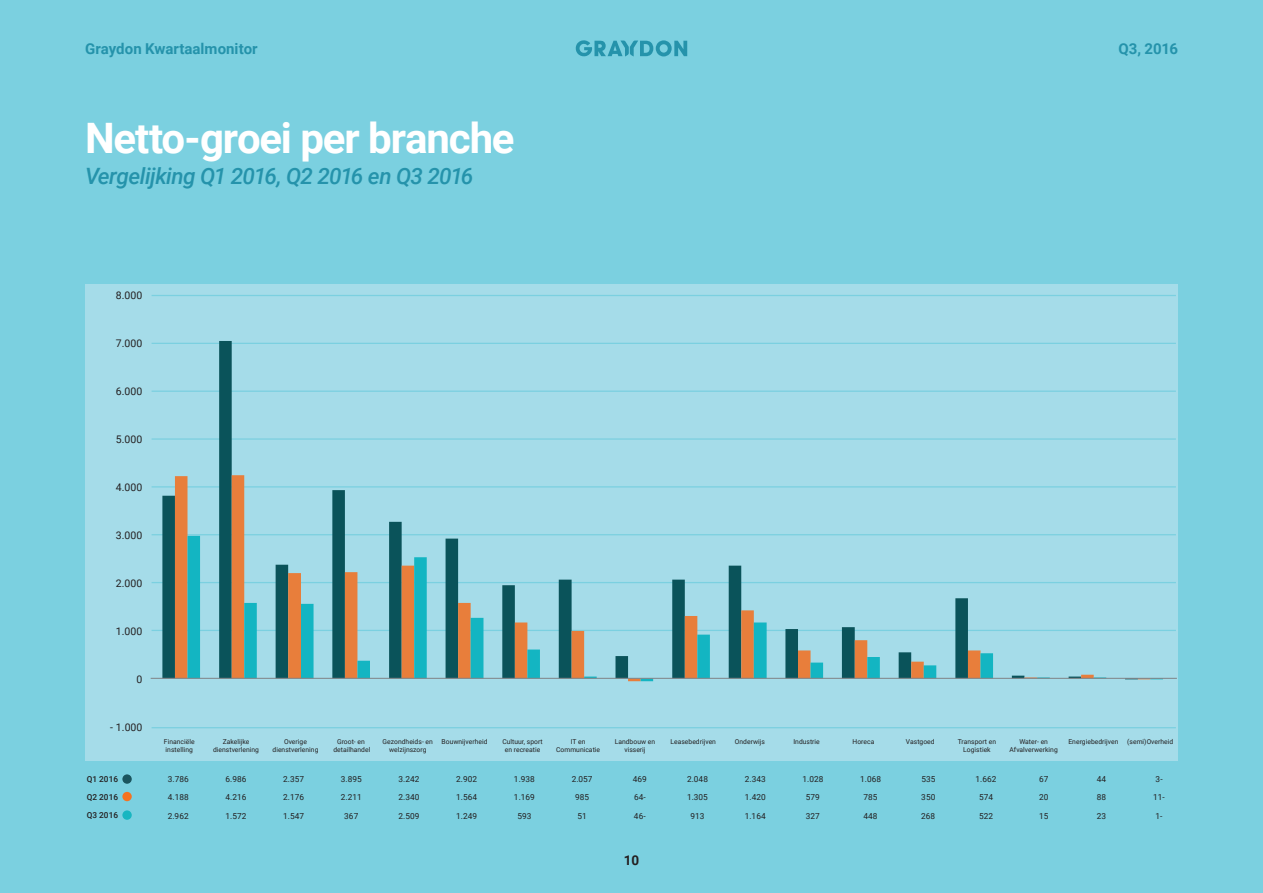
<style>
.page{position:relative;width:1263px;height:893px;background:#7bd0e0}
.page>*{position:absolute;margin:0;border:0;box-sizing:border-box;transform-origin:0 0}
.t1{font:700 42px "Roboto";letter-spacing:-.025em;color:#fff}
.t2{font:italic 500 22.5px "Roboto";letter-spacing:-.035em;color:#2593ab}
.t3{font:700 15px "Roboto";color:#2593ab}
.t4{font:700 13.5px "Roboto";color:#231f20}
.t5{font:10.5px "Roboto";letter-spacing:.005em;color:#231f20}
.t6{font:8.25px "Roboto";letter-spacing:.005em;color:#231f20}
.t7{font:500 8.25px "Roboto";letter-spacing:.005em;color:#231f20}
.t8{font:6.75px/8.1px "Roboto";letter-spacing:.005em;color:#231f20;text-align:center}
</style>
<div class="page">
<svg style="left:575px;top:40px;width:112px;height:17px"></svg>
<svg style="left:122px;top:774px;width:10px;height:10px"></svg>
<div style="left:122px;top:792px;width:10px;height:9px;background:#f47321;border-radius:50%"></div>
<div style="left:122px;top:810px;width:10px;height:10px;background:#18b6c1;border-radius:50%"></div>
<div style="left:85px;top:284px;width:1093px;height:477px;background:#a5dce9"></div>
<hr style="left:152px;top:295px;width:1024px;height:1px;background:#7bd0e0">
<hr style="left:152px;top:343px;width:1024px;height:1px;background:#7bd0e0">
<hr style="left:152px;top:391px;width:1024px;height:1px;background:#7bd0e0">
<hr style="left:152px;top:438px;width:1024px;height:2px;background:#7bd0e0">
<hr style="left:152px;top:486px;width:1024px;height:1px;background:#7bd0e0">
<hr style="left:152px;top:534px;width:1024px;height:1px;background:#7bd0e0">
<hr style="left:152px;top:582px;width:1024px;height:1px;background:#7bd0e0">
<hr style="left:152px;top:727px;width:1024px;height:1px;background:#7bd0e0">
<hr style="left:152px;top:630px;width:1024px;height:1px;background:#7bd0e0">
<svg style="left:162px;top:341px;width:976px;height:337px"></svg>
<svg style="left:175px;top:475px;width:975px;height:203px"></svg>
<svg style="left:187px;top:536px;width:976px;height:145px"></svg>
<hr style="left:151px;top:678px;width:1026px;height:1px;background:#808285">
<h3 class="t3" style="left:85px;top:38px;width:174px">Graydon Kwartaalmonitor</h3>
<h3 class="t3" style="left:1118px;top:38px;width:61px">Q3, 2016</h3>
<h1 class="t1" style="left:85px;top:108px;width:431px">Netto-groei per branche</h1>
<h2 class="t2" style="left:85px;top:161px;width:390px">Vergelijking Q1 2016, Q2 2016 en Q3 2016</h2>
<h3 class="t5" style="left:116px;top:288px;width:28px">8.000</h3>
<h3 class="t5" style="left:116px;top:336px;width:28px">7.000</h3>
<h3 class="t5" style="left:116px;top:384px;width:28px">6.000</h3>
<h3 class="t5" style="left:116px;top:432px;width:28px">5.000</h3>
<h3 class="t5" style="left:116px;top:480px;width:28px">4.000</h3>
<h3 class="t5" style="left:116px;top:528px;width:28px">3.000</h3>
<h3 class="t5" style="left:116px;top:576px;width:28px">2.000</h3>
<h3 class="t5" style="left:116px;top:624px;width:28px">1.000</h3>
<h3 class="t5" style="left:137px;top:672px;width:7px">0</h3>
<h3 class="t5" style="left:110px;top:720px;width:34px">- 1.000</h3>
<p class="t7" style="left:87px;top:773px;width:33px">Q1 2016</p>
<p class="t7" style="left:87px;top:791px;width:33px">Q2 2016</p>
<p class="t7" style="left:87px;top:810px;width:33px">Q3 2016</p>
<p class="t8" style="left:164px;top:737px;width:32px;text-align:left">Financiële instelling</p>
<p class="t8" style="left:213px;top:737px;width:47px">Zakelijke dienstverlening</p>
<p class="t8" style="left:272px;top:737px;width:47px">Overige dienstverlening</p>
<p class="t8" style="left:333px;top:737px;width:38px">Groot- en detailhandel</p>
<p class="t8" style="left:383px;top:737px;width:52px">Gezondheids- en welzijnszorg</p>
<p class="t8" style="left:442px;top:737px;width:47px">Bouwnijverheid</p>
<p class="t8" style="left:502px;top:737px;width:42px">Cultuur, sport en recreatie</p>
<p class="t8" style="left:556px;top:737px;width:46px">IT en<br>Communicatie</p>
<p class="t8" style="left:615px;top:737px;width:42px">Landbouw en visserij</p>
<p class="t8" style="left:670px;top:737px;width:47px">Leasebedrijven</p>
<p class="t8" style="left:735px;top:737px;width:32px">Onderwijs</p>
<p class="t8" style="left:793px;top:737px;width:28px">Industrie</p>
<p class="t8" style="left:852px;top:737px;width:23px">Horeca</p>
<p class="t8" style="left:906px;top:737px;width:30px">Vastgoed</p>
<p class="t8" style="left:958px;top:737px;width:40px">Transport en<br>Logistiek</p>
<p class="t8" style="left:1009px;top:737px;width:50px">Water- en<br>Afvalverwerking</p>
<p class="t8" style="left:1068px;top:737px;width:51px">Energiebedrijven</p>
<p class="t8" style="left:1127px;top:737px;width:48px">(semi)Overheid</p>
<p class="t6" style="left:168px;top:773px;width:22px">3.786</p>
<p class="t6" style="left:225px;top:773px;width:22px">6.986</p>
<p class="t6" style="left:283px;top:773px;width:22px">2.357</p>
<p class="t6" style="left:341px;top:773px;width:22px">3.895</p>
<p class="t6" style="left:399px;top:773px;width:22px">3.242</p>
<p class="t6" style="left:456px;top:773px;width:22px">2.902</p>
<p class="t6" style="left:514px;top:773px;width:22px">1.938</p>
<p class="t6" style="left:572px;top:773px;width:22px">2.057</p>
<p class="t6" style="left:633px;top:773px;width:15px">469</p>
<p class="t6" style="left:687px;top:773px;width:22px">2.048</p>
<p class="t6" style="left:745px;top:773px;width:22px">2.343</p>
<p class="t6" style="left:802px;top:773px;width:22px">1.028</p>
<p class="t6" style="left:860px;top:773px;width:22px">1.068</p>
<p class="t6" style="left:921px;top:773px;width:15px">535</p>
<p class="t6" style="left:975px;top:773px;width:22px">1.662</p>
<p class="t6" style="left:1039px;top:773px;width:11px">67</p>
<p class="t6" style="left:1097px;top:773px;width:11px">44</p>
<p class="t6" style="left:1156px;top:773px;width:8px">3-</p>
<p class="t6" style="left:168px;top:791px;width:22px">4.188</p>
<p class="t6" style="left:225px;top:791px;width:22px">4.216</p>
<p class="t6" style="left:283px;top:791px;width:22px">2.176</p>
<p class="t6" style="left:341px;top:791px;width:22px">2.211</p>
<p class="t6" style="left:399px;top:791px;width:22px">2.340</p>
<p class="t6" style="left:456px;top:791px;width:22px">1.564</p>
<p class="t6" style="left:514px;top:791px;width:22px">1.169</p>
<p class="t6" style="left:575px;top:791px;width:15px">985</p>
<p class="t6" style="left:634px;top:791px;width:13px">64-</p>
<p class="t6" style="left:687px;top:791px;width:22px">1.305</p>
<p class="t6" style="left:745px;top:791px;width:22px">1.420</p>
<p class="t6" style="left:806px;top:791px;width:15px">579</p>
<p class="t6" style="left:864px;top:791px;width:15px">785</p>
<p class="t6" style="left:921px;top:791px;width:15px">350</p>
<p class="t6" style="left:979px;top:791px;width:15px">574</p>
<p class="t6" style="left:1039px;top:791px;width:11px">20</p>
<p class="t6" style="left:1097px;top:791px;width:11px">88</p>
<p class="t6" style="left:1153px;top:791px;width:13px">11-</p>
<p class="t6" style="left:168px;top:810px;width:22px">2.962</p>
<p class="t6" style="left:225px;top:810px;width:22px">1.572</p>
<p class="t6" style="left:283px;top:810px;width:22px">1.547</p>
<p class="t6" style="left:344px;top:810px;width:15px">367</p>
<p class="t6" style="left:399px;top:810px;width:22px">2.509</p>
<p class="t6" style="left:456px;top:810px;width:22px">1.249</p>
<p class="t6" style="left:517px;top:810px;width:15px">593</p>
<p class="t6" style="left:577px;top:810px;width:11px">51</p>
<p class="t6" style="left:634px;top:810px;width:13px">46-</p>
<p class="t6" style="left:690px;top:810px;width:15px">913</p>
<p class="t6" style="left:745px;top:810px;width:22px">1.164</p>
<p class="t6" style="left:806px;top:810px;width:15px">327</p>
<p class="t6" style="left:864px;top:810px;width:15px">448</p>
<p class="t6" style="left:921px;top:810px;width:15px">268</p>
<p class="t6" style="left:979px;top:810px;width:15px">522</p>
<p class="t6" style="left:1039px;top:810px;width:11px">15</p>
<p class="t6" style="left:1097px;top:810px;width:11px">23</p>
<p class="t6" style="left:1155px;top:810px;width:8px">1-</p>
<h3 class="t4" style="left:624px;top:851px;width:17px">10</h3>
</div>
